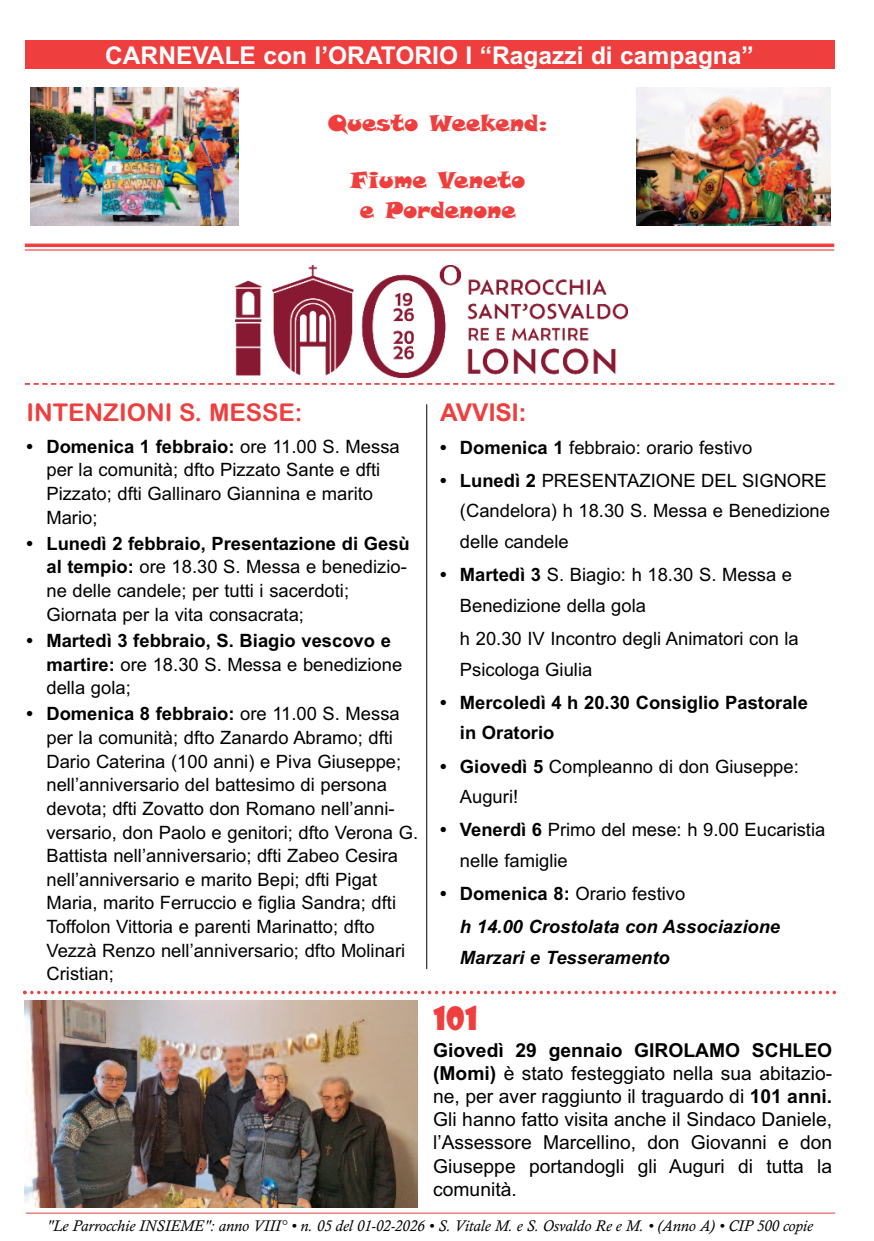
<style>
.page{position:relative;width:874px;height:1241px;background:#fff}
.page>*{position:absolute;margin:0;border:0;box-sizing:border-box;transform-origin:0 0}
.t1{font:31.5px "Showcard Gothic";color:#ee3f3e}
.t2{font:700 24.5px "Arial";color:#fff}
.t3{font:24.5px "Arial Rounded MT Bold";color:#ee3f3e}
.t4{font:700 24.5px "Arial";color:#ee3f3e}
.t5{font:22.75px/30.1px "Snap ITC";color:#ee3f3e;text-align:center}
.t6{font:19.25px/23.1px "Arial";color:#020102;text-align:justify}
.t7{font:18.38px/23.6px "Arial";color:#020102}
.t8{font:700 18.38px/23.6px "Arial";color:#020102}
.t9{font:italic 700 18.38px/33.1px "Arial";color:#020102}
.t10{font:italic 15.75px "Calisto";color:#020102}
.s1{font-weight:700}
.s2{font-weight:400}
.s3{font-style:normal}
.s4{font-weight:400;font-style:normal}
</style>
<div class="page">
<hr style="left:26px;top:1212px;width:808px;height:1px;background:#ee3f3e">
<svg style="left:25px;top:383px;width:808px;height:2px"></svg>
<img style="left:235px;top:265px;width:391px;height:112px">
<hr style="left:426px;top:404px;width:1px;height:564px;background:#020102">
<img style="left:25px;top:1000px;width:392px;height:207px">
<svg style="left:23px;top:990px;width:812px;height:4px"></svg>
<svg style="left:25px;top:243px;width:808px;height:4px;background:#f05a59"></svg>
<hr style="left:25px;top:249px;width:808px;height:1px;background:#ee3f3e">
<img style="left:30px;top:88px;width:209px;height:138px">
<img style="left:636px;top:88px;width:194px;height:138px">
<div style="left:25px;top:40px;width:808px;height:28px;background:#ee3f3e"></div>
<h2 class="t2" style="left:105px;top:41px;width:649px">CARNEVALE con l’ORATORIO I “Ragazzi di campagna”</h2>
<p class="t5" style="left:328px;top:108px;width:221px">Questo Weekend:</p>
<p class="t5" style="left:350px;top:165px;width:176px">Fiume Veneto e Pordenone</p>
<h2 class="t3" style="left:27px;top:397px;width:277px">INTENZIONI S. MESSE:</h2>
<p class="t7" style="left:46px;top:434px;width:354px;text-indent:-20px"><span class="s1">• Domenica 1 febbraio:</span> ore 11.00 S. Messa per la comunità; dfto Pizzato Sante e dfti<br>Pizzato; dfti Gallinaro Giannina e marito<br>Mario;</p>
<p class="t7" style="left:46px;top:531px;width:364px;text-indent:-20px"><span class="s1">• Lunedì 2 febbraio, Presentazione di Gesù al tempio:</span> ore 18.30 S. Messa e benedizio&shy;ne delle candele; per tutti i sacerdoti; Giornata per la vita consacrata;</p>
<p class="t8" style="left:46px;top:628px;width:357px;text-indent:-20px">• Martedì 3 febbraio, S. Biagio vescovo e martire: <span class="s2">ore 18.30 S. Messa e benedizione della gola;</span></p>
<p class="t7" style="left:46px;top:702px;width:373px;text-indent:-20px"><span class="s1">• Domenica 8 febbraio:</span> ore 11.00 S. Messa per la comunità; dfto Zanardo Abramo; dfti Dario Caterina (100 anni) e Piva Giuseppe; nell’anniversario del battesimo di persona devota; dfti Zovatto don Romano nell’anni&shy;versario, don Paolo e genitori; dfto Verona G.<br>Battista nell’anniversario; dfti Zabeo Cesira nell’anniversario e marito Bepi; dfti Pigat Maria, marito Ferruccio e figlia Sandra; dfti Toffolon Vittoria e parenti Marinatto; dfto Vezzà Renzo nell’anniversario; dfto Molinari Cristian;</p>
<h2 class="t4" style="left:440px;top:397px;width:88px">AVVISI:</h2>
<p class="t7" style="left:440px;top:435px;width:313px"><span class="s1">• Domenica 1</span> febbraio: orario festivo</p>
<p class="t7" style="left:459px;top:465px;width:371px;line-height:30.6px;text-indent:-20px"><span class="s1">• Lunedì 2</span> PRESENTAZIONE DEL SIGNORE (Candelora) h 18.30 S. Messa e Benedizione delle candele</p>
<p class="t7" style="left:459px;top:559px;width:333px;line-height:30.6px;text-indent:-20px"><span class="s1">• Martedì 3</span> S. Biagio: h 18.30 S. Messa e<br>Benedizione della gola</p>
<p class="t7" style="left:459px;top:623px;width:340px;line-height:30.6px">h 20.30 IV Incontro degli Animatori con la<br>Psicologa Giulia</p>
<p class="t8" style="left:459px;top:687px;width:349px;line-height:30.6px;text-indent:-20px">• Mercoledì 4 h 20.30 Consiglio Pastorale in Oratorio</p>
<p class="t7" style="left:459px;top:750px;width:340px;line-height:30.6px;text-indent:-20px"><span class="s1">• Giovedì 5</span> Compleanno di don Giuseppe:<br>Auguri!</p>
<p class="t7" style="left:459px;top:814px;width:367px;line-height:30.6px;text-indent:-20px"><span class="s1">• Venerdì 6</span> Primo del mese: h 9.00 Eucaristia nelle famiglie</p>
<p class="t9" style="left:459px;top:877px;width:321px;text-indent:-20px"><span class="s3">• Domenica 8:</span> <span class="s4">Orario festivo<br></span>h 14.00 Crostolata con Associazione</p>
<p class="t9" style="left:459px;top:940px;width:211px">Marzari e Tesseramento</p>
<h1 class="t1" style="left:433px;top:1000px;width:46px">101</h1>
<p class="t6" style="left:433px;top:1038px;width:400px"><span class="s1">Giovedì 29 gennaio GIROLAMO SCHLEO (Momi)</span> è stato festeggiato nella sua abitazio&shy;ne, per aver raggiunto il traguardo di <span class="s1">101 anni.<br></span>Gli hanno fatto visita anche il Sindaco Daniele, l’Assessore Marcellino, don Giovanni e don Giuseppe portandogli gli Auguri di tutta la comunità.</p>
<p class="t10" style="left:47px;top:1216px;width:767px">"Le Parrocchie INSIEME": anno VIII° • n. 05 del 01-02-2026 • S. Vitale M. e S. Osvaldo Re e M. • (Anno A) • CIP 500 copie</p>
</div>
